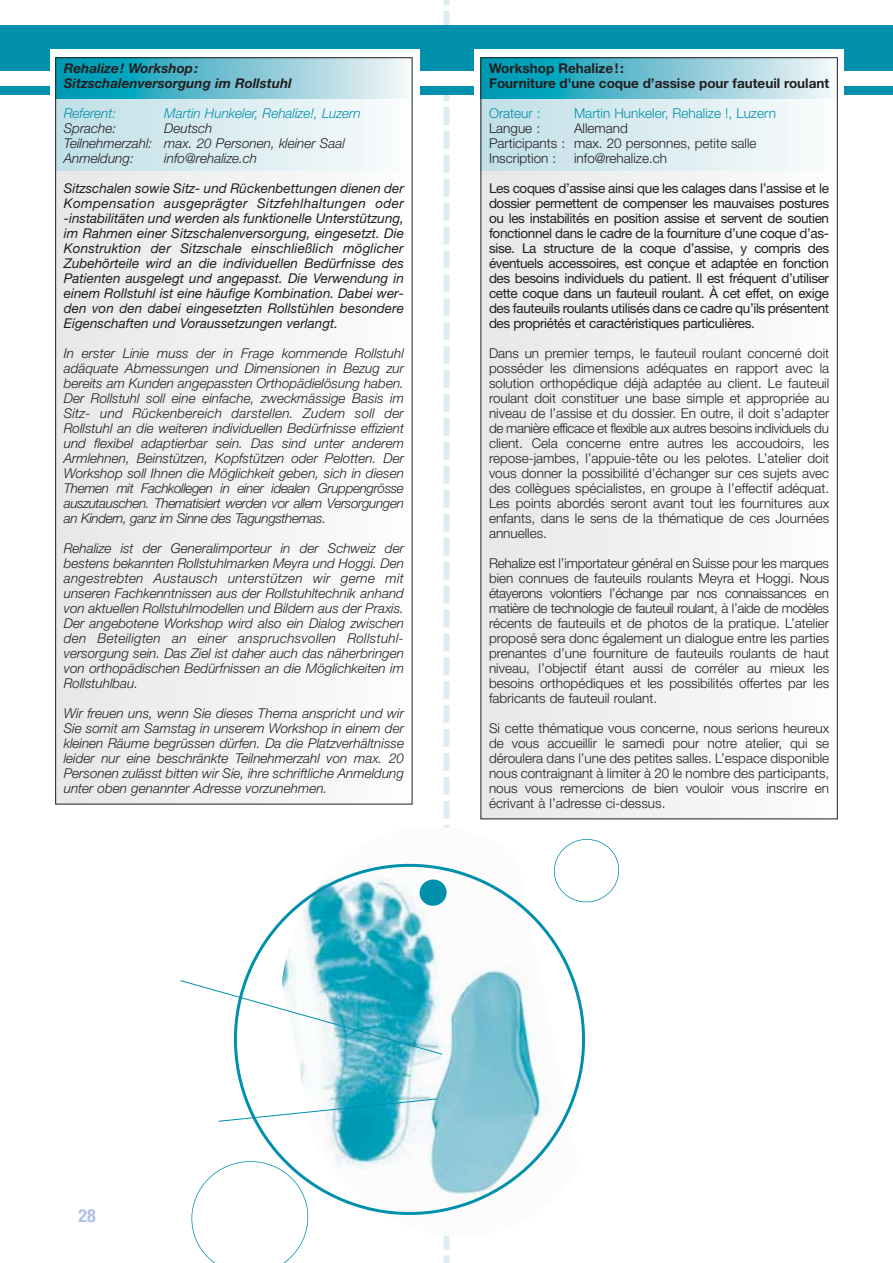
<style>
.page{position:relative;width:893px;height:1263px;background:#fff}
.page>*{position:absolute;margin:0;border:0;box-sizing:border-box;transform-origin:0 0}
.t1{font:700 condensed 18px "Helvetica Neue";color:#aec0e3}
.t2{font:300 13.5px/15px "Helvetica Neue";color:#231f20;text-align:justify}
.t3{font:italic 300 13.5px/15px "Helvetica Neue";color:#231f20;text-align:justify}
.t4{font:13.5px/15px "Helvetica Neue";letter-spacing:-.03em;color:#231f20;text-align:justify}
.t5{font:italic 13.5px/15px "Helvetica Neue";color:#231f20;text-align:justify}
.t6{font:700 13.5px/15px "Helvetica Neue";color:#231f20}
.t7{font:italic 700 13.5px/15px "Helvetica Neue";color:#231f20}
.t8{font:italic 300 13.5px "Helvetica Neue";color:#0090ac}
.t9{font:300 13.5px "Helvetica Neue";color:#0090ac}
</style>
<div class="page">
<div style="left:0;top:26px;width:893px;height:69px;background:#0090ac"></div>
<div style="left:0;top:72px;width:893px;height:14px;background:#fff"></div>
<div style="left:55px;top:167px;width:357px;height:636px;background:#eaebec"></div>
<div style="left:481px;top:167px;width:356px;height:651px;background:#f1f1f2"></div>
<svg style="left:50px;top:49px;width:370px;height:59px;background:#d1dfe1"></svg>
<svg style="left:474px;top:49px;width:370px;height:59px;background:#dbe3e5"></svg>
<svg style="left:480px;top:94px;width:358px;height:76px"></svg>
<svg style="left:482px;top:59px;width:354px;height:39px;background:#6fc3d2"></svg>
<div style="left:55px;top:94px;width:357px;height:76px;background:#cae4eb"></div>
<svg style="left:57px;top:59px;width:122px;height:39px"></svg>
<svg style="left:449px;top:868px;width:137px;height:343px"></svg>
<svg style="left:179px;top:0;width:270px;height:1263px"></svg>
<svg style="left:551px;top:839px;width:69px;height:66px"></svg>
<p class="t7" style="left:64px;top:62px;width:230px">Rehalize! Workshop:<br>Sitzschalenversorgung im Rollstuhl</p>
<p class="t8" style="left:64px;top:109px;width:54px">Referent:</p>
<p class="t8" style="left:164px;top:109px;width:198px">Martin Hunkeler, Rehalize!, Luzern</p>
<p class="t3" style="left:64px;top:122px;width:54px">Sprache:</p>
<p class="t3" style="left:64px;top:122px;width:283px;text-align:left;text-indent:101px">Deutsch<br>Teilnehmerzahl: max. 20 Personen, kleiner Saal<br>Anmeldung:</p>
<p class="t3" style="left:164px;top:152px;width:94px">info@rehalize.ch</p>
<p class="t5" style="left:64px;top:182px;width:342px">Sitzschalen sowie Sitz- und Rückenbettungen dienen der Kompensation ausgeprägter Sitzfehlhaltungen oder -instabilitäten und werden als funktionelle Unterstützung, im Rahmen einer Sitzschalenversorgung, eingesetzt. Die Konstruktion der Sitzschale einschließlich möglicher Zubehörteile wird an die individuellen Bedürfnisse des Patienten ausgelegt und angepasst. Die Verwendung in einem Rollstuhl ist eine häufige Kombination. Dabei wer&shy;den von den dabei eingesetzten Rollstühlen besondere Eigenschaften und Voraussetzungen verlangt.</p>
<p class="t3" style="left:64px;top:347px;width:342px">In erster Linie muss der in Frage kommende Rollstuhl adäquate Abmessungen und Dimensionen in Bezug zur bereits am Kunden angepassten Orthopädielösung haben.<br>Der Rollstuhl soll eine einfache, zweckmässige Basis im Sitz- und Rückenbereich darstellen. Zudem soll der Rollstuhl an die weiteren individuellen Bedürfnisse effizient und flexibel adaptierbar sein. Das sind unter anderem Armlehnen, Beinstützen, Kopfstützen oder Pelotten. Der Workshop soll Ihnen die Möglichkeit geben, sich in diesen Themen mit Fachkollegen in einer idealen Gruppengrösse auszutauschen. Thematisiert werden vor allem Versorgungen an Kindern, ganz im Sinne des Tagungsthemas.</p>
<p class="t3" style="left:64px;top:542px;width:342px">Rehalize ist der Generalimporteur in der Schweiz der bestens bekannten Rollstuhlmarken Meyra und Hoggi. Den angestrebten Austausch unterstützen wir gerne mit unseren Fachkenntnissen aus der Rollstuhltechnik anhand von aktuellen Rollstuhlmodellen und Bildern aus der Praxis.<br>Der angebotene Workshop wird also ein Dialog zwischen den Beteiligten an einer anspruchsvollen Rollstuhl&shy;versorgung sein. Das Ziel ist daher auch das näherbringen von orthopädischen Bedürfnissen an die Möglichkeiten im Rollstuhlbau.</p>
<p class="t3" style="left:64px;top:707px;width:342px">Wir freuen uns, wenn Sie dieses Thema anspricht und wir Sie somit am Samstag in unserem Workshop in einem der kleinen Räume begrüssen dürfen. Da die Platzverhältnisse leider nur eine beschränkte Teilnehmerzahl von max. 20<br>Personen zulässt bitten wir Sie, ihre schriftliche Anmeldung unter oben genannter Adresse vorzunehmen.</p>
<p class="t6" style="left:489px;top:62px;width:342px">Workshop Rehalize!:<br>Fourniture d'une coque d’assise pour fauteuil roulant</p>
<p class="t9" style="left:489px;top:109px;width:53px">Orateur :</p>
<p class="t9" style="left:574px;top:109px;width:203px">Martin Hunkeler, Rehalize !, Luzern</p>
<p class="t2" style="left:489px;top:122px;width:53px">Langue :</p>
<p class="t2" style="left:489px;top:122px;width:269px;text-align:left;text-indent:85px">Allemand<br>Participants : max. 20 personnes, petite salle<br>Inscription :</p>
<p class="t2" style="left:574px;top:152px;width:95px">info@rehalize.ch</p>
<p class="t4" style="left:489px;top:182px;width:342px">Les coques d’assise ainsi que les calages dans l’assise et le dossier permettent de compenser les mauvaises postures ou les instabilités en position assise et servent de soutien fonctionnel dans le cadre de la fourniture d’une coque d’as&shy;sise. La structure de la coque d’assise, y compris des éventuels accessoires, est conçue et adaptée en fonction des besoins individuels du patient. Il est fréquent d’utiliser cette coque dans un fauteuil roulant. À cet effet, on exige des fauteuils roulants utilisés dans ce cadre qu’ils présentent des propriétés et caractéristiques particulières.</p>
<p class="t2" style="left:489px;top:347px;width:342px">Dans un premier temps, le fauteuil roulant concerné doit posséder les dimensions adéquates en rapport avec la solution orthopédique déjà adaptée au client. Le fauteuil roulant doit constituer une base simple et appropriée au niveau de l’assise et du dossier. En outre, il doit s’adapter de manière efficace et flexible aux autres besoins individuels du client. Cela concerne entre autres les accoudoirs, les repose-jambes, l’appuie-tête ou les pelotes. L’atelier doit vous donner la possibilité d’échanger sur ces sujets avec des collègues spécialistes, en groupe à l’effectif adéquat.<br>Les points abordés seront avant tout les fournitures aux enfants, dans le sens de la thématique de ces Journées annuelles.</p>
<p class="t2" style="left:489px;top:557px;width:342px">Rehalize est l’importateur général en Suisse pour les marques bien connues de fauteuils roulants Meyra et Hoggi. Nous étayerons volontiers l’échange par nos connaissances en matière de technologie de fauteuil roulant, à l’aide de modèles récents de fauteuils et de photos de la pratique. L’atelier proposé sera donc également un dialogue entre les parties prenantes d’une fourniture de fauteuils roulants de haut niveau, l’objectif étant aussi de corréler au mieux les besoins orthopédiques et les possibilités offertes par les fabricants de fauteuil roulant.</p>
<p class="t2" style="left:489px;top:722px;width:342px">Si cette thématique vous concerne, nous serions heureux de vous accueillir le samedi pour notre atelier, qui se déroulera dans l’une des petites salles. L’espace disponible nous contraignant à limiter à 20 le nombre des participants, nous vous remercions de bien vouloir vous inscrire en écrivant à l’adresse ci-dessus.</p>
<h1 class="t1" style="left:79px;top:1209px;width:19px">28</h1>
</div>
